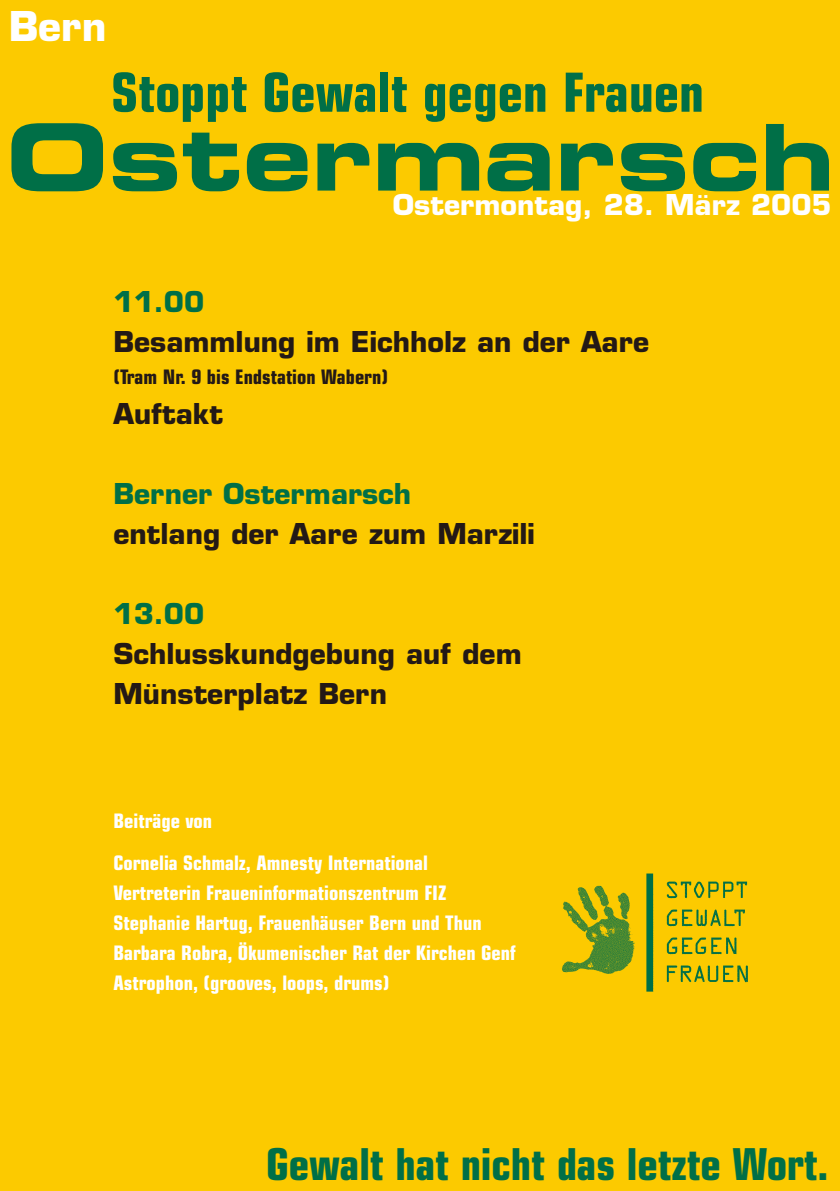
<style>
.page{position:relative;width:840px;height:1191px;background:#fff}
.page>*{position:absolute;margin:0;border:0;box-sizing:border-box;transform-origin:0 0}
.t1{font:92px "Eurostile Bold Extended Two";color:#006f47}
.t2{font:700 condensed 54px "Eurostile";color:#006f47}
.t3{font:700 condensed 44px "Eurostile";letter-spacing:-.005em;color:#006f47}
.t4{font:700 40px "Eurostile";color:#fff}
.t5{font:700 28px/40px "Eurostile";color:#231916}
.t6{font:700 28px "Eurostile";color:#006f47}
.t7{font:700 28px "Eurostile";color:#fff}
.t8{font:700 condensed 20px/30px "Eurostile";color:#fff}
.t9{font:700 condensed 20px "Eurostile";color:#231916}
</style>
<div class="page">
<div style="left:0;top:1px;width:839px;height:1190px;background:#fcca00"></div>
<img style="left:562px;top:873px;width:186px;height:119px">
<h3 class="t4" style="left:9px;top:11px;width:99px">Bern</h3>
<h2 class="t2" style="left:111px;top:73px;width:594px">Stoppt Gewalt gegen Frauen</h2>
<h1 class="t1" style="left:6px;top:124px;width:830px">Ostermarsch</h1>
<h3 class="t7" style="left:392px;top:194px;width:440px">Ostermontag, 28. März 2005</h3>
<h3 class="t6" style="left:113px;top:290px;width:92px">11.00</h3>
<h3 class="t5" style="left:113px;top:324px;width:537px">Besammlung im Eichholz an der Aare</h3>
<p class="t9" style="left:113px;top:369px;width:276px">(Tram Nr. 9 bis Endstation Wabern)</p>
<h3 class="t5" style="left:113px;top:396px;width:111px">Auftakt</h3>
<h3 class="t6" style="left:113px;top:482px;width:299px">Berner Ostermarsch</h3>
<h3 class="t5" style="left:113px;top:516px;width:422px">entlang der Aare zum Marzili</h3>
<h3 class="t6" style="left:113px;top:602px;width:92px">13.00</h3>
<h3 class="t5" style="left:113px;top:636px;width:409px">Schlusskundgebung auf dem<br>Münsterplatz Bern</h3>
<p class="t8" style="left:113px;top:801px;width:316px;line-height:42px">Beiträge von<br>Cornelia Schmalz, Amnesty International</p>
<p class="t8" style="left:113px;top:879px;width:403px">Vertreterin Fraueninformationszentrum FIZ Stephanie Hartug, Frauenhäuser Bern und Thun Barbara Robra, Ökumenischer Rat der Kirchen Genf Astrophon, (grooves, loops, drums)</p>
<h3 class="t3" style="left:266px;top:1148px;width:563px">Gewalt hat nicht das letzte Wort.</h3>
</div>
